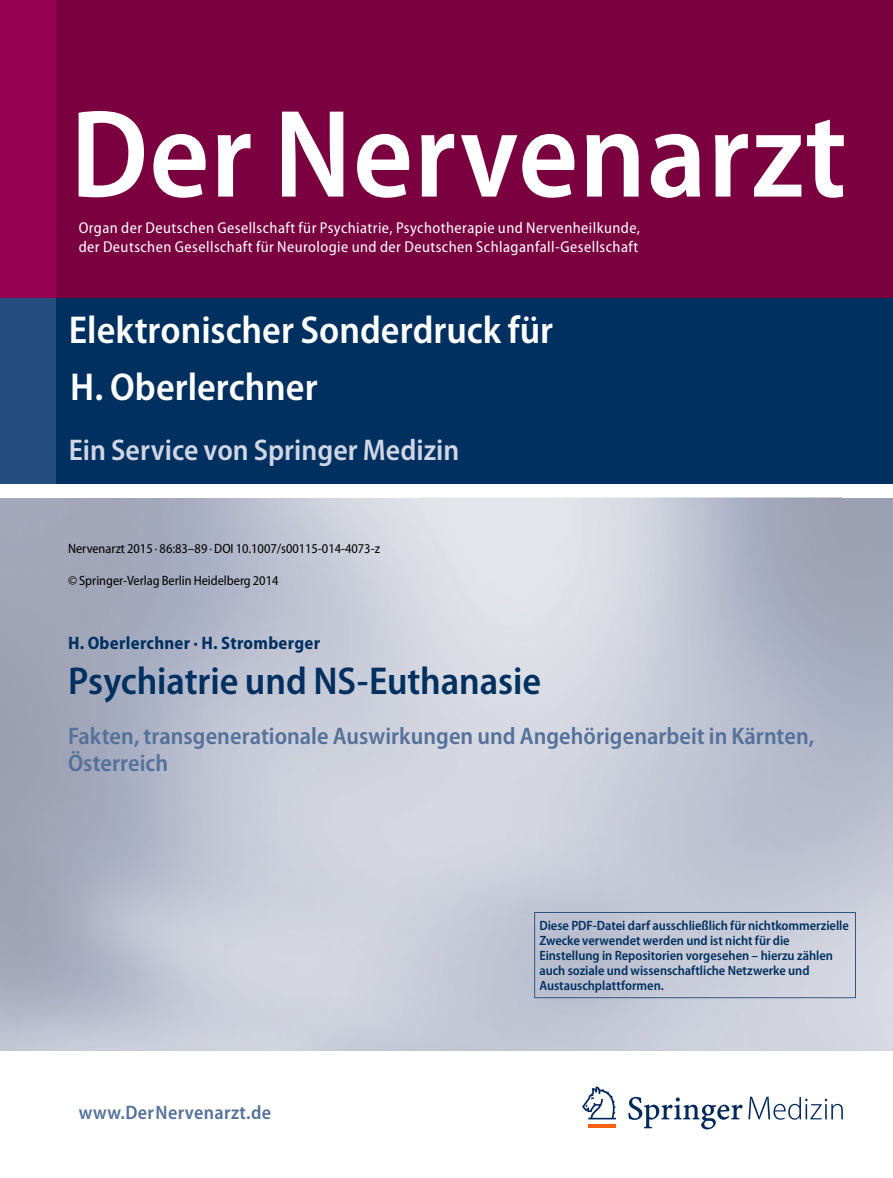
<style>
.page{position:relative;width:893px;height:1178px;background:#fff}
.page>*{position:absolute;margin:0;border:0;box-sizing:border-box;transform-origin:0 0}
.t1{font:600 semi-condensed 126px "Myriad Pro";letter-spacing:.01em;color:#fff}
.t2{font:600 semi-condensed 39px "Myriad Pro";color:#fff}
.t3{font:600 semi-condensed 39px "Myriad Pro";letter-spacing:-.005em;color:#003060}
.t4{font:600 semi-condensed 30px "Myriad Pro";color:#d0d6e5}
.t5{font:600 semi-condensed 24px/27px "Myriad Pro";letter-spacing:.005em;color:#55719a}
.t6{font:600 semi-condensed 19.5px "Myriad Pro";letter-spacing:.02em;color:#55719a}
.t7{font:700 semi-condensed 18px "Myriad Pro";letter-spacing:.015em;color:#003060}
.t8{font:semi-condensed 15.75px/19.5px "Myriad Pro";letter-spacing:.03em;color:#fff}
.t9{font:600 semi-condensed 13.5px/15px "Myriad Pro";letter-spacing:-.005em;color:#003060}
.t10{font:semi-condensed 13.5px "Myriad Pro";color:#000}
</style>
<div class="page">
<div style="left:55px;top:298px;width:838px;height:185px;background:#003060"></div>
<div style="left:0;top:298px;width:55px;height:185px;background:#224d7c"></div>
<div style="left:55px;top:0;width:838px;height:298px;background:#7a003f"></div>
<div style="left:0;top:0;width:55px;height:298px;background:#960050"></div>
<hr style="left:588px;top:1125px;width:28px;height:3px;background:#f76013">
<svg style="left:582px;top:1086px;width:34px;height:33px"></svg>
<svg style="left:628px;top:1097px;width:215px;height:32px"></svg>
<svg style="left:534px;top:912px;width:322px;height:86px;background:#c1c6d4"></svg>
<h1 class="t1" style="left:70px;top:85px;width:778px">Der Nervenarzt</h1>
<p class="t8" style="left:79px;top:218px;width:563px">Organ der Deutschen Gesellschaft für Psychiatrie, Psychotherapie und Nervenheilkunde, der Deutschen Gesellschaft für Neurologie und der Deutschen Schlaganfall-Gesellschaft</p>
<h2 class="t2" style="left:69px;top:308px;width:486px">Elektronischer Sonderdruck für</h2>
<h2 class="t2" style="left:70px;top:365px;width:249px">H. Oberlerchner</h2>
<h3 class="t4" style="left:69px;top:433px;width:392px">Ein Service von Springer Medizin</h3>
<p class="t10" style="left:68px;top:541px;width:313px">Nervenarzt 2015 · 86:83–89 · DOI 10.1007/s00115-014-4073-z</p>
<p class="t10" style="left:68px;top:573px;width:212px">© Springer-Verlag Berlin Heidelberg 2014</p>
<h3 class="t7" style="left:68px;top:632px;width:254px">H. Oberlerchner · H. Stromberger</h3>
<h2 class="t3" style="left:68px;top:659px;width:474px">Psychiatrie und NS-Euthanasie</h2>
<h3 class="t5" style="left:68px;top:723px;width:748px">Fakten, transgenerationale Auswirkungen und Angehörigenarbeit in Kärnten,<br>Österreich</h3>
<h3 class="t6" style="left:79px;top:1102px;width:194px">www.DerNervenarzt.de</h3>
<p class="t9" style="left:539px;top:918px;width:311px">Diese PDF-Datei darf ausschließlich für nicht kommerzielle Zwecke verwendet werden und ist nicht für die Einstellung in Repositorien vorgesehen – hierzu zählen auch soziale und wissen schaftliche Netzwerke und Austauschplattformen.</p>
</div>
